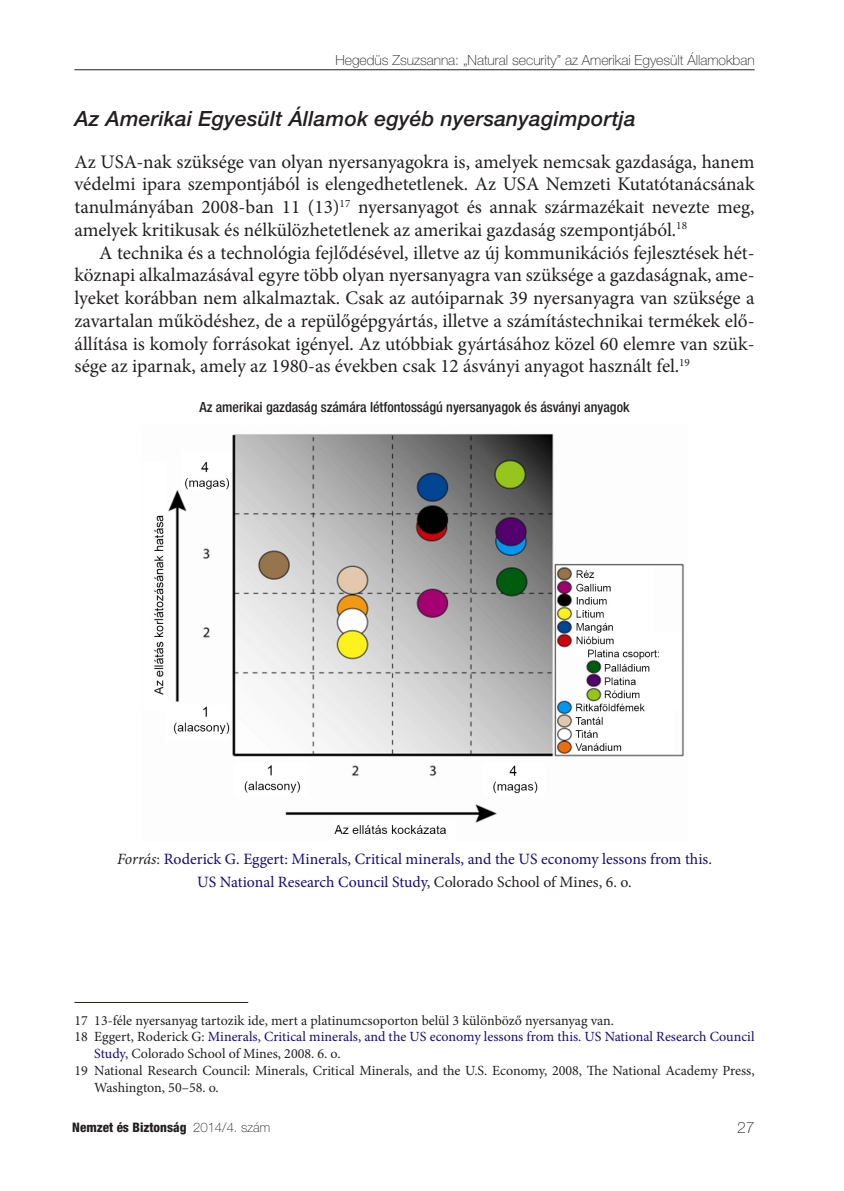
<style>
.page{position:relative;width:844px;height:1191px;background:#fff}
.page>*{position:absolute;margin:0;border:0;box-sizing:border-box;transform-origin:0 0}
.Címsor_2{font:italic 500 21px "Helvetica Neue LT Pro";letter-spacing:.01em;color:#231f20}
.Szöveg{font:19.25px/22.8px "Minion Pro";letter-spacing:-.005em;color:#231f20;text-align:justify}
.Szöveg_első_bekezdés{font:19.25px/22.8px "Minion Pro";color:#231f20;text-align:justify}
.képaláírás{font:15.75px/22.8px "Minion Pro";color:#170981;text-align:center}
.t1{font:100 15.75px "Helvetica Neue LT Pro";color:#231f20}
.lábjegyzet{font:14px/16.8px "Minion Pro";color:#231f20}
.lábjegyzet-2{font:14px/16.8px "Minion Pro";color:#170981}
.képekhez{font:500 condensed 14px "Helvetica Neue LT Pro";color:#231f20}
.t2{font:100 14px "Helvetica Neue LT Pro";color:#231f20}
.t3{font:800 condensed 13.12px "Helvetica Neue LT Pro";color:#231f20}
.s1{font-style:italic;color:#231f20}
.s2{color:#231f20}
.s3{font-weight:100;font-stretch:normal}
</style>
<div class="page">
<hr style="left:74px;top:69px;width:680px;height:1px;background:#231f20">
<img style="left:154px;top:433px;width:530px;height:401px">
<hr style="left:74px;top:1002px;width:174px;height:1px;background:#231f20">
<p class="t2" style="left:335px;top:52px;width:420px">Hegedüs Zsuzsanna: „Natural security” az Amerikai Egyesült Államokban</p>
<p class="Címsor_2" style="left:74px;top:106px;width:562px">Az Amerikai Egyesült Államok egyéb nyersanyagimportja</p>
<p class="Szöveg_első_bekezdés" style="left:74px;top:150px;width:681px">Az USA-nak szüksége van olyan nyersanyagokra is, amelyek nemcsak gazdasága, hanem védelmi ipara szempontjából is elengedhetetlenek. Az USA Nemzeti Kutatótanácsának tanulmányában 2008-ban 11 (13)<sup>17</sup> nyersanyagot és annak származékait nevezte meg, amelyek kritikusak és nélkülözhetetlenek az amerikai gazdaság szempontjából.<sup>18</sup></p>
<p class="Szöveg" style="left:74px;top:241px;width:681px;text-indent:25px">A technika és a technológia fejlődésével, illetve az új kommunikációs fejlesztések hét&shy;köznapi alkalmazásával egyre több olyan nyersanyagra van szüksége a gazdaságnak, ame&shy;lyeket korábban nem alkalmaztak. Csak az autóiparnak 39 nyersanyagra van szüksége a zavartalan működéshez, de a repülőgépgyártás, illetve a számítástechnikai termékek elő&shy;állítása is komoly forrásokat igényel. Az utóbbiak gyártásához közel 60 elemre van szük&shy;sége az iparnak, amely az 1980-as években csak 12 ásványi anyagot használt fel.<sup>19</sup></p>
<p class="képekhez" style="left:199px;top:398px;width:431px">Az amerikai gazdaság számára létfontosságú nyersanyagok és ásványi anyagok</p>
<p class="képaláírás" style="left:117px;top:847px;width:596px"><span class="s1">Forrás</span><span class="s2">:</span> Roderick G. Eggert: Minerals, Critical minerals, and the US economy lessons from this.<br>US National Research Council Study<span class="s2">, Colorado School of Mines, 6. o.</span></p>
<p class="lábjegyzet" style="left:74px;top:1011px;width:541px">17 13-féle nyersanyag tartozik ide, mert a platinumcsoporton belül 3 különböző nyersanyag van.</p>
<p class="lábjegyzet-2" style="left:94px;top:1028px;width:661px;text-indent:-20px"><span class="s2">18 Eggert, Roderick G:</span> Minerals, Critical minerals, and the US economy lessons from this. US National Research Council<br>Study<span class="s2">, Colorado School of Mines, 2008. 6. o.</span></p>
<p class="lábjegyzet" style="left:94px;top:1062px;width:661px;text-indent:-20px">19 National Research Council: Minerals, Critical Minerals, and the U.S. Economy, 2008, The National Academy Press,<br>Washington, 50–58. o.</p>
<p class="t3" style="left:72px;top:1119px;width:199px">Nemzet és Biztonság <span class="s3">2014/4. szám</span></p>
<p class="t1" style="left:737px;top:1118px;width:19px">27</p>
</div>
